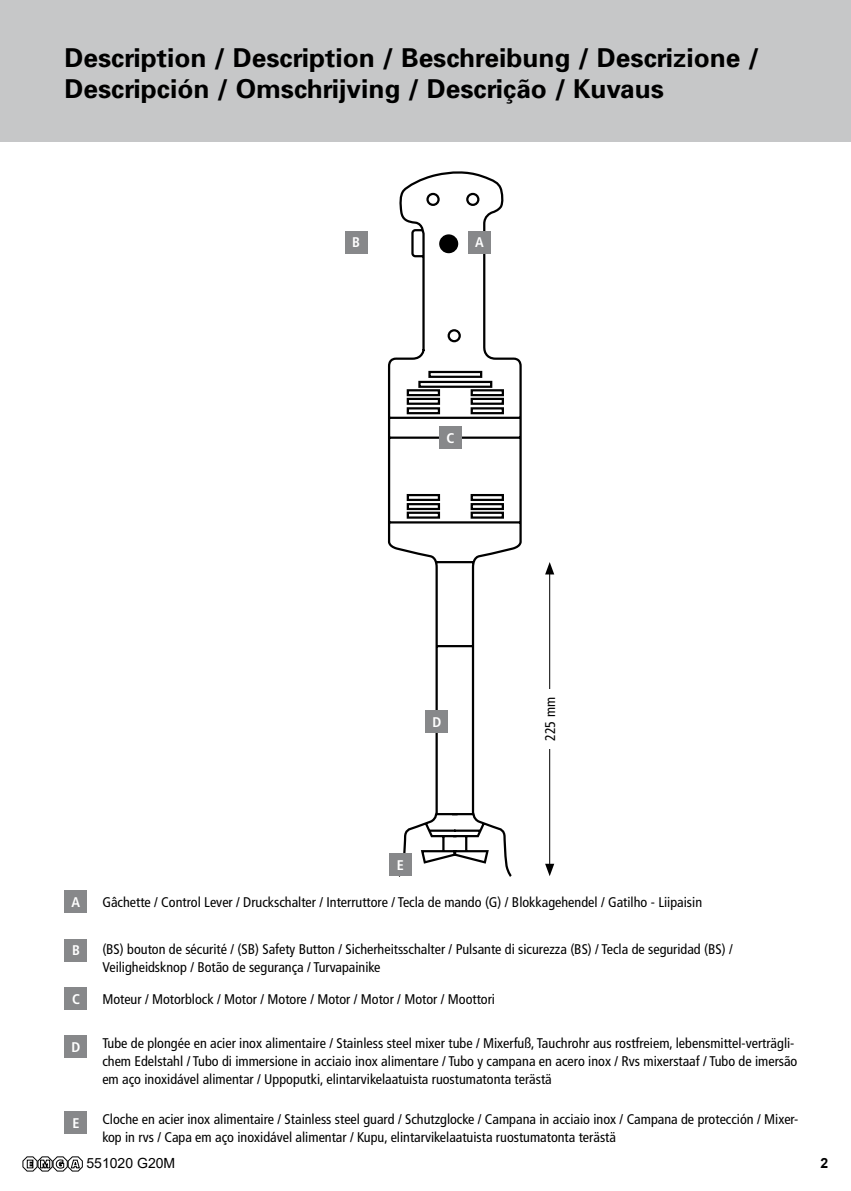
<style>
.page{position:relative;width:851px;height:1191px;background:#fff}
.page>*{position:absolute;margin:0;border:0;box-sizing:border-box;transform-origin:0 0}
.t1{font:700 26px/31.2px "Univers";color:#000}
.t2{font:condensed 14.2px "Frutiger";color:#000}
.t3{font:condensed 14px/18px "Frutiger";color:#000}
.t4{font:700 condensed 14px "Frutiger";color:#fff}
.t5{font:14px "Arial";color:#000}
.t6{font:700 14px "Arial";color:#000}
</style>
<div class="page">
<svg style="left:388px;top:171px;width:133px;height:706px"></svg>
<div style="left:0;top:0;width:850px;height:142px;background:#c6c7c8"></div>
<div style="left:64px;top:938px;width:23px;height:23px;background:#87888a"></div>
<div style="left:64px;top:890px;width:23px;height:23px;background:#87888a"></div>
<div style="left:64px;top:987px;width:23px;height:22px;background:#87888a"></div>
<div style="left:64px;top:1035px;width:23px;height:23px;background:#87888a"></div>
<div style="left:64px;top:1111px;width:23px;height:23px;background:#87888a"></div>
<div style="left:468px;top:231px;width:22px;height:22px;background:#87888a"></div>
<div style="left:344px;top:231px;width:23px;height:22px;background:#87888a"></div>
<div style="left:439px;top:426px;width:23px;height:23px;background:#87888a"></div>
<div style="left:425px;top:710px;width:23px;height:23px;background:#87888a"></div>
<div style="left:389px;top:853px;width:22px;height:23px;background:#87888a"></div>
<hr style="left:549px;top:571px;width:1px;height:296px;background:#000">
<svg style="left:545px;top:562px;width:9px;height:12px"></svg>
<svg style="left:545px;top:863px;width:9px;height:13px"></svg>
<div style="left:542px;top:689px;width:15px;height:60px;background:#fff"></div>
<svg style="left:23px;top:1156px;width:60px;height:15px"></svg>
<h1 class="t1" style="left:64px;top:42px;width:696px">Description / Description / Beschreibung / Descrizione /<br>Descripción / Omschrijving / Descrição / Kuvaus</h1>
<p class="t4" style="left:352px;top:234px;width:9px">B</p>
<p class="t4" style="left:475px;top:234px;width:10px">A</p>
<p class="t4" style="left:446px;top:429px;width:9px">C</p>
<p class="t4" style="left:432px;top:714px;width:10px">D</p>
<p class="t4" style="left:396px;top:857px;width:9px">E</p>
<p class="t2" style="left:541px;top:741px;width:45px;rotate:-90deg">225 mm</p>
<p class="t4" style="left:72px;top:893px;width:10px">A</p>
<p class="t3" style="left:102px;top:893px;width:601px">Gâchette / Control Lever / Druckschalter / Interruttore / Tecla de mando (G) / Blokkagehendel / Gatilho - Liipaisin</p>
<p class="t4" style="left:72px;top:942px;width:9px">B</p>
<p class="t3" style="left:102px;top:940px;width:631px">(BS) bouton de sécurité / (SB) Safety Button / Sicherheitsschalter / Pulsante di sicurezza (BS) / Tecla de seguridad (BS) /<br>Veiligheidsknop / Botão de segurança / Turvapainike</p>
<p class="t4" style="left:72px;top:990px;width:9px">C</p>
<p class="t3" style="left:102px;top:989px;width:394px">Moteur / Motorblock / Motor / Motore / Motor / Motor / Motor / Moottori</p>
<p class="t3" style="left:102px;top:1034px;width:696px">Tube de plongée en acier inox alimentaire / Stainless steel mixer tube / Mixerfuß, Tauchrohr aus rostfreiem, lebensmittel-verträgli&shy;chem Edelstahl / Tubo di immersione in acciaio inox alimentare / Tubo y campana en acero inox / Rvs mixerstaaf / Tubo de imersão em aço inoxidável alimentar / Uppoputki, elintarvikelaatuista ruostumatonta terästä</p>
<p class="t4" style="left:71px;top:1038px;width:10px">D</p>
<p class="t4" style="left:72px;top:1114px;width:9px">E</p>
<p class="t3" style="left:102px;top:1110px;width:697px">Cloche en acier inox alimentaire / Stainless steel guard / Schutzglocke / Campana in acciaio inox / Campana de protección / Mixer&shy;kop in rvs / Capa em aço inoxidável alimentar / Kupu, elintarvikelaatuista ruostumatonta terästä</p>
<p class="t5" style="left:86px;top:1153px;width:90px">551020 G20M</p>
<p class="t6" style="left:820px;top:1153px;width:9px">2</p>
</div>
